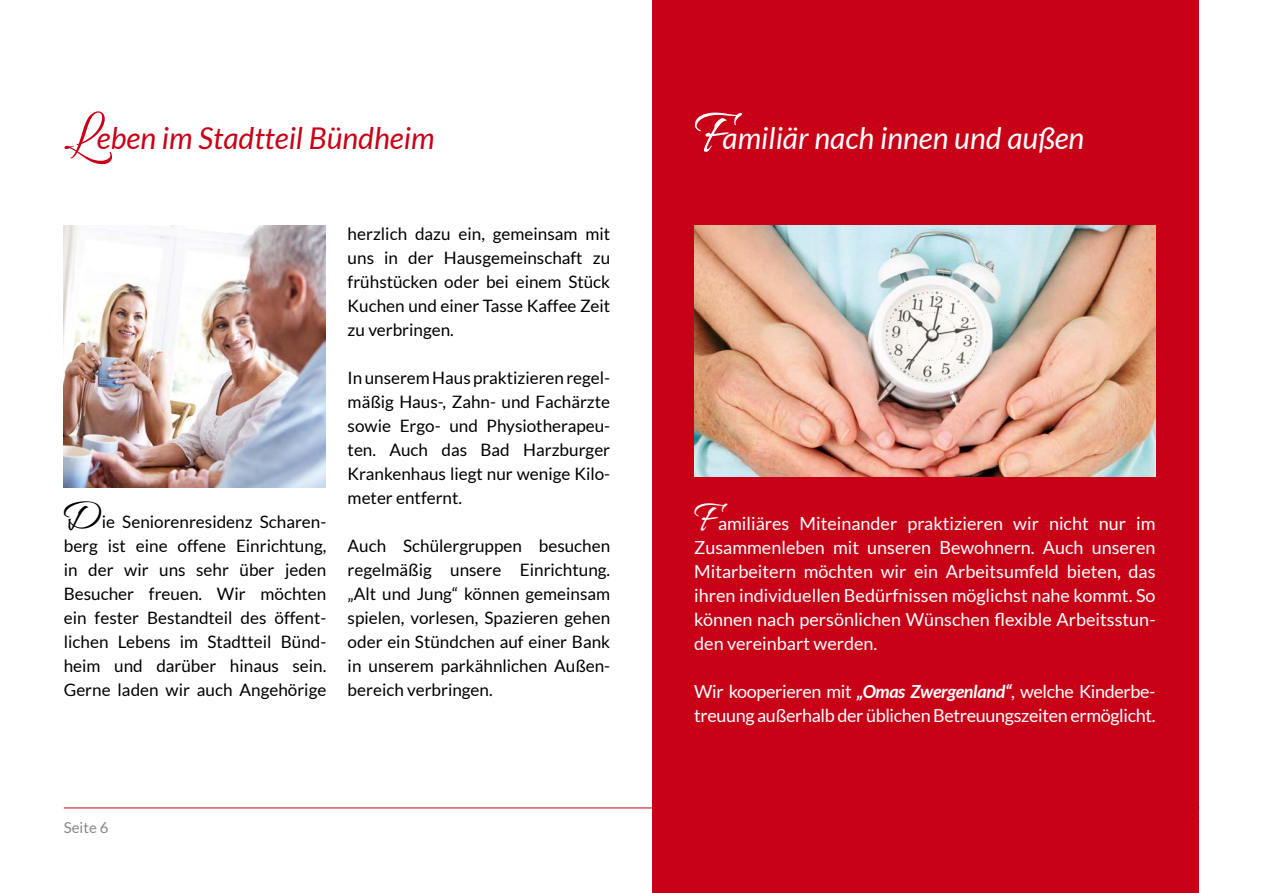
<style>
.page{position:relative;width:1263px;height:893px;background:#fff}
.page>*{position:absolute;margin:0;border:0;box-sizing:border-box;transform-origin:0 0}
.t1{font:45px "Allura";color:#000}
.t2{font:45px "Allura";color:#fff}
.t3{font:italic 30px "Lato";color:#fff}
.t4{font:italic 30px "Lato";color:#c90117}
.t5{font:18px/24px "Lato";letter-spacing:-.02em;color:#fff;text-align:justify}
.t6{font:17.1px/24px "Lato";color:#000;text-align:justify}
.t7{font:15px "Lato";color:#868786}
.s1{font-family:"Allura";font-style:normal;font-size:64.5px}
.s2{font-weight:700;font-style:italic}
</style>
<div class="page">
<hr style="left:64px;top:807px;width:1135px;height:1px;background:#c90117">
<img style="left:64px;top:226px;width:261px;height:261px">
<div style="left:653px;top:0;width:546px;height:893px;background:#c90117"></div>
<img style="left:694px;top:226px;width:461px;height:250px">
<h2 class="t4" style="left:64px;top:122px;width:372px"><span class="s1">L</span>eben im Stadtteil Bündheim</h2>
<h1 class="t1" style="left:61px;top:491px;width:41px">D</h1>
<p class="t6" style="left:64px;top:509px;width:264px;text-indent:38px">ie Seniorenresidenz Scharen&shy;berg ist eine offene Einrichtung, in der wir uns sehr über jeden Besucher freuen. Wir möchten ein fester Bestandteil des öffent&shy;lichen Lebens im Stadtteil Bünd&shy;heim und darüber hinaus sein.<br>Gerne laden wir auch Angehörige</p>
<p class="t6" style="left:348px;top:221px;width:264px">herzlich dazu ein, gemeinsam mit uns in der Hausgemeinschaft zu frühstücken oder bei einem Stück Kuchen und einer Tasse Kaffee Zeit zu verbringen.</p>
<p class="t6" style="left:348px;top:365px;width:264px">In unserem Haus praktizieren regel&shy;mäßig Haus-, Zahn- und Fachärzte sowie Ergo- und Physiotherapeu&shy;ten. Auch das Bad Harzburger Krankenhaus liegt nur wenige Kilo&shy;meter entfernt.</p>
<p class="t6" style="left:348px;top:533px;width:264px">Auch Schülergruppen besuchen regelmäßig unsere Einrichtung. „Alt und Jung“ können gemeinsam spielen, vorlesen, Spazieren gehen oder ein Stündchen auf einer Bank in unserem parkähnlichen Außen&shy;bereich verbringen.</p>
<p class="t7" style="left:64px;top:819px;width:46px">Seite 6</p>
<h2 class="t3" style="left:694px;top:122px;width:392px"><span class="s1">F</span>amiliär nach innen und außen</h2>
<h1 class="t2" style="left:694px;top:493px;width:25px">F</h1>
<p class="t5" style="left:694px;top:511px;width:463px;text-indent:24px">amiliäres Miteinander praktizieren wir nicht nur im Zusammenleben mit unseren Bewohnern. Auch unseren Mitarbeitern möchten wir ein Arbeitsumfeld bieten, das ihren individuellen Bedürfnissen möglichst nahe kommt. So können nach persönlichen Wünschen flexible Arbeitsstun&shy;den vereinbart werden.</p>
<p class="t5" style="left:694px;top:679px;width:463px">Wir kooperieren mit <span class="s2">„Omas Zwergenland“</span>, welche Kinderbe&shy;treuung außerhalb der üblichen Betreuungszeiten ermöglicht.</p>
</div>
